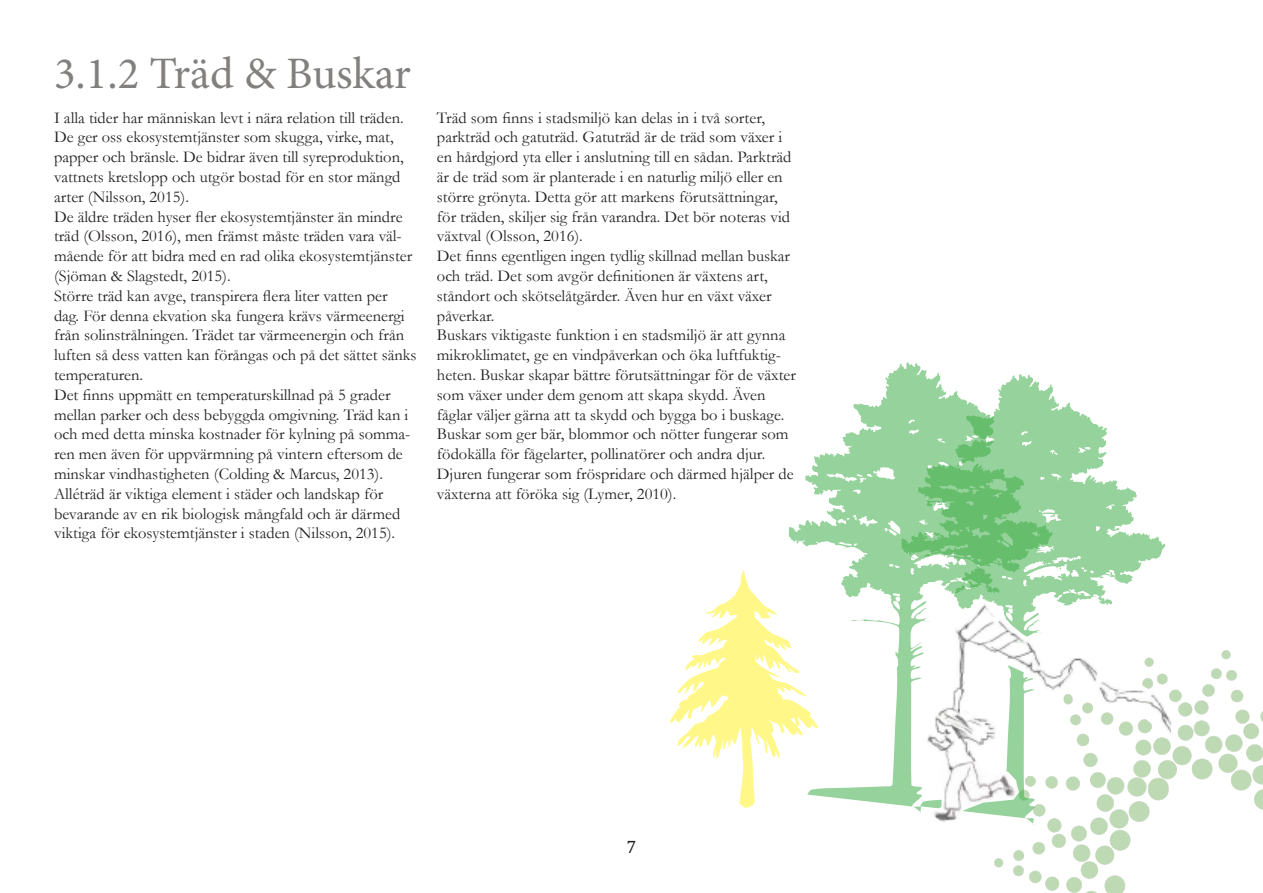
<style>
.page{position:relative;width:1263px;height:893px;background:#fff}
.page>*{position:absolute;margin:0;border:0;box-sizing:border-box;transform-origin:0 0}
.t1{font:45px "Minion Pro";letter-spacing:-.005em;color:#81807e}
.t2{font:18px "Cambria";color:#231f20}
.t3{font:16.5px/19.8px "Garamond";color:#231f20}
</style>
<div class="page">
<img style="left:994px;top:650px;width:269px;height:243px">
<svg style="left:788px;top:362px;width:151px;height:444px"></svg>
<svg style="left:901px;top:374px;width:264px;height:451px"></svg>
<img style="left:955px;top:603px;width:80px;height:39px">
<img style="left:947px;top:642px;width:215px;height:60px">
<img style="left:925px;top:702px;width:246px;height:61px">
<img style="left:930px;top:763px;width:89px;height:60px">
<svg style="left:669px;top:569px;width:150px;height:239px"></svg>
<p class="t1" style="left:54px;top:43px;width:358px">3.1.2 Träd &amp; Buskar</p>
<p class="t3" style="left:54px;top:107px;width:351px">I alla tider har människan levt i nära relation till träden.<br>De ger oss ekosystemtjänster som skugga, virke, mat, papper och bränsle. De bidrar även till syreproduktion, vattnets kretslopp och utgör bostad för en stor mängd arter (Nilsson, 2015).</p>
<p class="t3" style="left:54px;top:206px;width:360px">De äldre träden hyser fler ekosystemtjänster än mindre träd (Olsson, 2016), men främst måste träden vara väl&shy;mående för att bidra med en rad olika ekosystemtjänster (Sjöman &amp; Slagstedt, 2015).</p>
<p class="t3" style="left:54px;top:285px;width:364px">Större träd kan avge, transpirera flera liter vatten per dag. För denna ekvation ska fungera krävs värmeenergi från solinstrålningen. Trädet tar värmeenergin och från luften så dess vatten kan förångas och på det sättet sänks temperaturen.</p>
<p class="t3" style="left:54px;top:384px;width:358px">Det finns uppmätt en temperaturskillnad på 5 grader mellan parker och dess bebyggda omgivning. Träd kan i och med detta minska kostnader för kylning på somma&shy;ren men även för uppvärmning på vintern eftersom de minskar vindhastigheten (Colding &amp; Marcus, 2013).</p>
<p class="t3" style="left:54px;top:483px;width:348px">Alléträd är viktiga element i städer och landskap för bevarande av en rik biologisk mångfald och är därmed viktiga för ekosystemtjänster i staden (Nilsson, 2015).</p>
<p class="t3" style="left:437px;top:107px;width:356px">Träd som finns i stadsmiljö kan delas in i två sorter, parkträd och gatuträd. Gatuträd är de träd som växer i en hårdgjord yta eller i anslutning till en sådan. Parkträd är de träd som är planterade i en naturlig miljö eller en större grönyta. Detta gör att markens förutsättningar, för träden, skiljer sig från varandra. Det bör noteras vid växtval (Olsson, 2016).</p>
<p class="t3" style="left:437px;top:246px;width:355px">Det finns egentligen ingen tydlig skillnad mellan buskar och träd. Det som avgör definitionen är växtens art, ståndort och skötselåtgärder. Även hur en växt växer påverkar.</p>
<p class="t3" style="left:437px;top:325px;width:361px">Buskars viktigaste funktion i en stadsmiljö är att gynna mikroklimatet, ge en vindpåverkan och öka luftfuktig&shy;heten. Buskar skapar bättre förutsättningar för de växter som växer under dem genom att skapa skydd. Även fåglar väljer gärna att ta skydd och bygga bo i buskage.<br>Buskar som ger bär, blommor och nötter fungerar som födokälla för fågelarter, pollinatörer och andra djur.<br>Djuren fungerar som fröspridare och därmed hjälper de växterna att föröka sig (Lymer, 2010).</p>
<p class="t2" style="left:626px;top:836px;width:11px">7</p>
</div>
